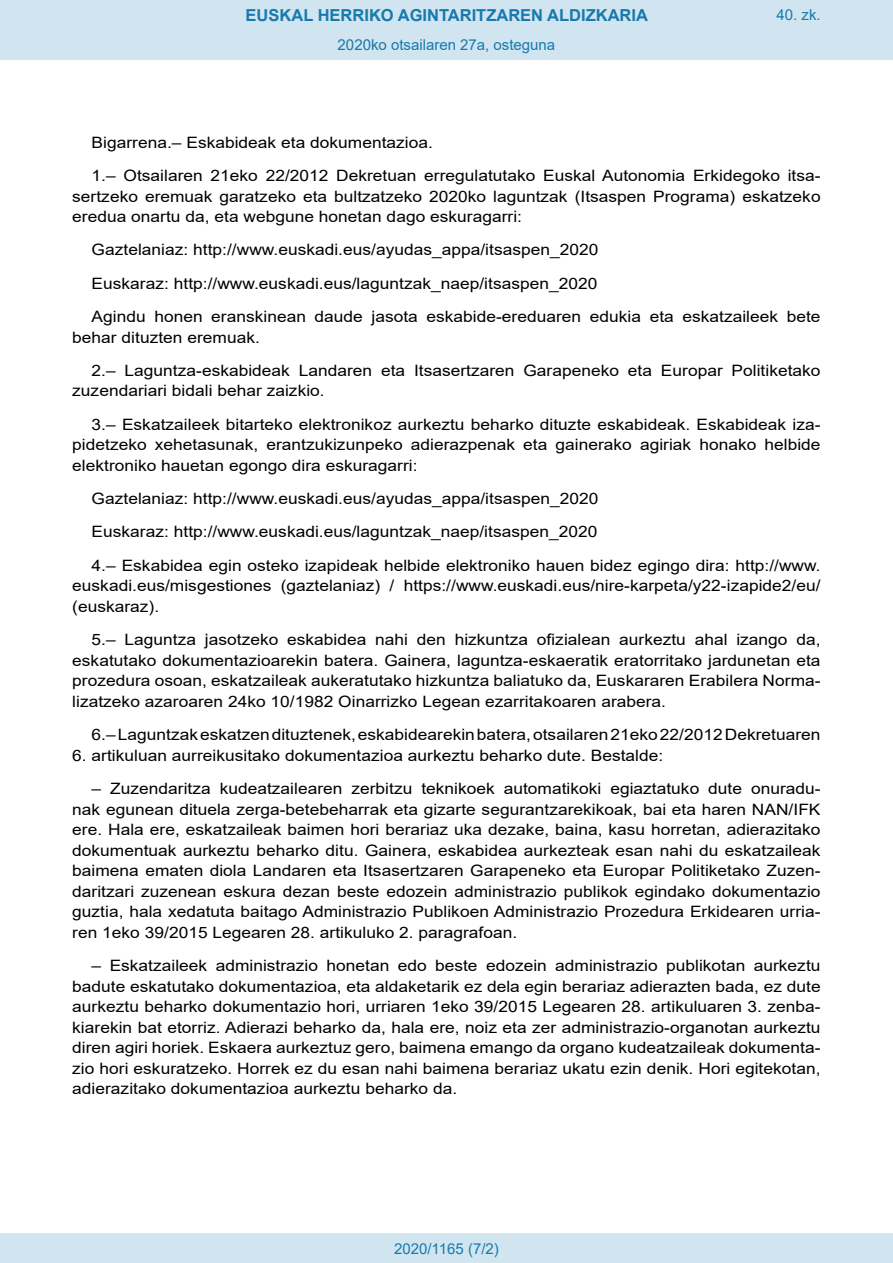
<style>
.page{position:relative;width:893px;height:1263px;background:#fff}
.page>*{position:absolute;margin:0;border:0;box-sizing:border-box;transform-origin:0 0}
.t1{font:700 16.5px "Arial";color:#1879ad}
.BOPVDetalle{font:15.6px/20.5px "Arial";color:#000;text-align:justify;scale:1.11 1}
.Paginacion_Centro{font:15px "Arial";color:#1879ad}
</style>
<div class="page">
<div style="left:0;top:0;width:893px;height:60px;background:#d0e5f0"></div>
<div style="left:0;top:1233px;width:893px;height:30px;background:#d0e5f0"></div>
<p class="t1" style="left:246px;top:3px;width:404px">EUSKAL HERRIKO AGINTARITZAREN ALDIZKARIA</p>
<p class="Paginacion_Centro" style="left:338px;top:35px;width:219px">2020ko otsailaren 27a, osteguna</p>
<p class="Paginacion_Centro" style="left:776px;top:5px;width:46px">40. zk.</p>
<p class="BOPVDetalle" style="left:92px;top:132px;width:309px">Bigarrena.– Eskabideak eta dokumentazioa.</p>
<p class="BOPVDetalle" style="left:72px;top:165px;width:676px;text-indent:19px">1.– Otsailaren 21eko 22/2012 Dekretuan erregulatutako Euskal Autonomia Erkidegoko itsa&shy;sertzeko eremuak garatzeko eta bultzatzeko 2020ko laguntzak (Itsaspen Programa) eskatzeko eredua onartu da, eta webgune honetan dago eskuragarri:</p>
<p class="BOPVDetalle" style="left:92px;top:239px;width:458px">Gaztelaniaz: http://www.euskadi.eus/ayudas_appa/itsaspen_2020</p>
<p class="BOPVDetalle" style="left:92px;top:273px;width:457px">Euskaraz: http://www.euskadi.eus/laguntzak_naep/itsaspen_2020</p>
<p class="BOPVDetalle" style="left:72px;top:306px;width:676px;text-indent:19px">Agindu honen eranskinean daude jasota eskabide-ereduaren edukia eta eskatzaileek bete behar dituzten eremuak.</p>
<p class="BOPVDetalle" style="left:72px;top:360px;width:676px;text-indent:19px">2.– Laguntza-eskabideak Landaren eta Itsasertzaren Garapeneko eta Europar Politiketako zuzendariari bidali behar zaizkio.</p>
<p class="BOPVDetalle" style="left:72px;top:414px;width:676px;text-indent:19px">3.– Eskatzaileek bitarteko elektronikoz aurkeztu beharko dituzte eskabideak. Eskabideak iza&shy;pidetzeko xehetasunak, erantzukizunpeko adierazpenak eta gainerako agiriak honako helbide elektroniko hauetan egongo dira eskuragarri:</p>
<p class="BOPVDetalle" style="left:92px;top:488px;width:458px">Gaztelaniaz: http://www.euskadi.eus/ayudas_appa/itsaspen_2020</p>
<p class="BOPVDetalle" style="left:92px;top:522px;width:457px">Euskaraz: http://www.euskadi.eus/laguntzak_naep/itsaspen_2020</p>
<p class="BOPVDetalle" style="left:72px;top:555px;width:676px;text-indent:19px">4.– Eskabidea egin osteko izapideak helbide elektroniko hauen bidez egingo dira: http://www. euskadi.eus/misgestiones (gaztelaniaz) / https://www.euskadi.eus/nire-karpeta/y22-izapide2/eu/ (euskaraz).</p>
<p class="BOPVDetalle" style="left:72px;top:629px;width:676px;text-indent:19px">5.– Laguntza jasotzeko eskabidea nahi den hizkuntza ofizialean aurkeztu ahal izango da, eskatutako dokumentazioarekin batera. Gainera, laguntza-eskaeratik eratorritako jardunetan eta prozedura osoan, eskatzaileak aukeratutako hizkuntza baliatuko da, Euskararen Erabilera Norma&shy;lizatzeko azaroaren 24ko 10/1982 Oinarrizko Legean ezarritakoaren arabera.</p>
<p class="BOPVDetalle" style="left:92px;top:724px;width:658px">6.– Laguntzak eskatzen dituztenek, eskabidearekin batera, otsailaren 21eko 22/2012 Dekretuaren</p>
<p class="BOPVDetalle" style="left:72px;top:745px;width:534px">6. artikuluan aurreikusitako dokumentazioa aurkeztu beharko dute. Bestalde:</p>
<p class="BOPVDetalle" style="left:72px;top:778px;width:676px;text-indent:19px">– Zuzendaritza kudeatzailearen zerbitzu teknikoek automatikoki egiaztatuko dute onuradu&shy;nak egunean dituela zerga-betebeharrak eta gizarte segurantzarekikoak, bai eta haren NAN/IFK ere. Hala ere, eskatzaileak baimen hori berariaz uka dezake, baina, kasu horretan, adierazitako dokumentuak aurkeztu beharko ditu. Gainera, eskabidea aurkezteak esan nahi du eskatzaileak baimena ematen diola Landaren eta Itsasertzaren Garapeneko eta Europar Politiketako Zuzen&shy;daritzari zuzenean eskura dezan beste edozein administrazio publikok egindako dokumentazio guztia, hala xedatuta baitago Administrazio Publikoen Administrazio Prozedura Erkidearen urria&shy;ren 1eko 39/2015 Legearen 28. artikuluko 2. paragrafoan.</p>
<p class="BOPVDetalle" style="left:72px;top:955px;width:676px;text-indent:19px">– Eskatzaileek administrazio honetan edo beste edozein administrazio publikotan aurkeztu badute eskatutako dokumentazioa, eta aldaketarik ez dela egin berariaz adierazten bada, ez dute aurkeztu beharko dokumentazio hori, urriaren 1eko 39/2015 Legearen 28. artikuluaren 3. zenba&shy;kiarekin bat etorriz. Adierazi beharko da, hala ere, noiz eta zer administrazio-organotan aurkeztu diren agiri horiek. Eskaera aurkeztuz gero, baimena emango da organo kudeatzaileak dokumenta&shy;zio hori eskuratzeko. Horrek ez du esan nahi baimena berariaz ukatu ezin denik. Hori egitekotan, adierazitako dokumentazioa aurkeztu beharko da.</p>
<p class="Paginacion_Centro" style="left:394px;top:1238px;width:106px">2020/1165 (7/2)</p>
</div>
